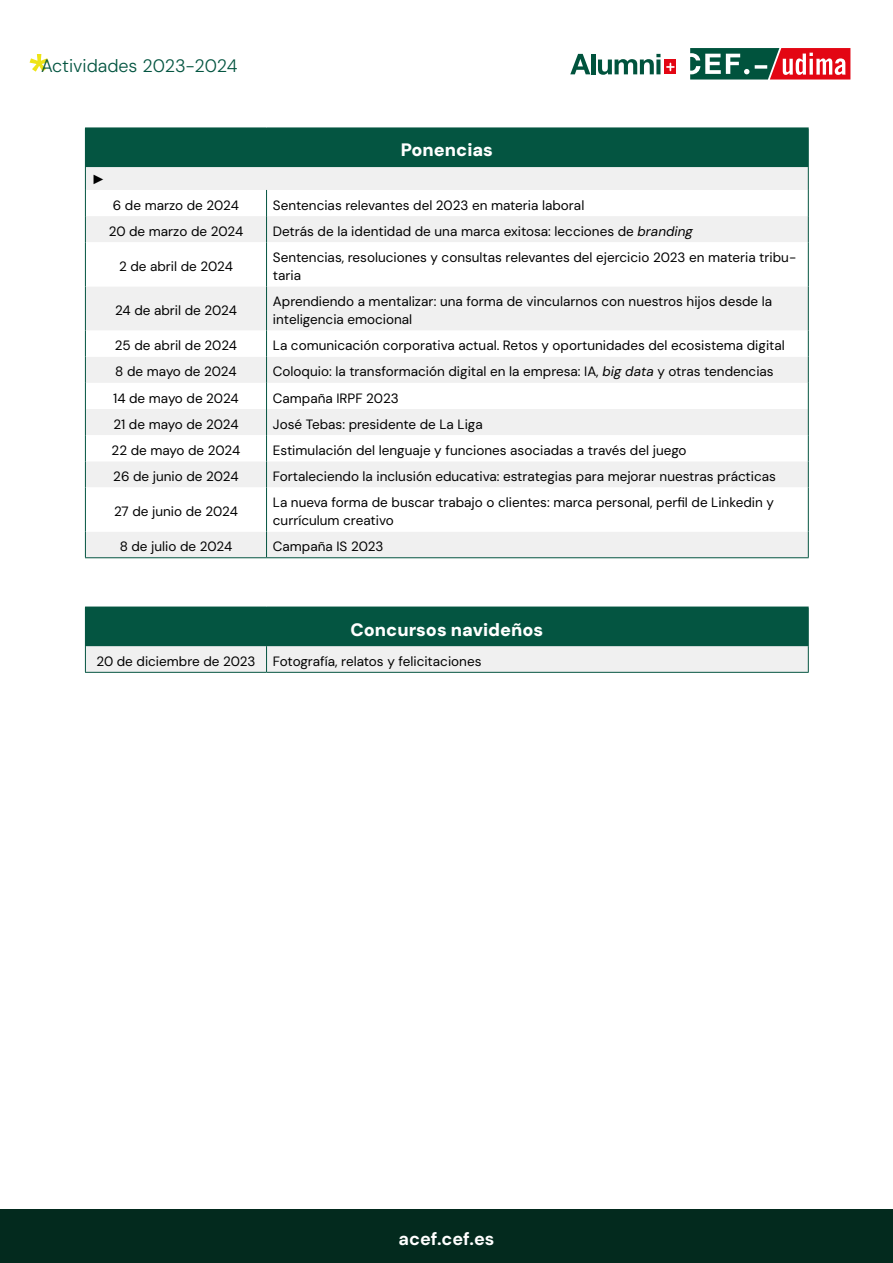
<style>
.page{position:relative;width:893px;height:1263px;background:#fff}
.page>*{position:absolute;margin:0;border:0;box-sizing:border-box;transform-origin:0 0}
.t1{font:900 18px "DM Sans";color:#fff}
.t2{font:300 18px "DM Sans";color:#045541}
.t3{font:700 18px "DM Sans";color:#fff}
.texto_tabla{font:13.5px/18px "DM Sans";color:#000}
.texto_tabla-2{font:700 13.5px "Century Gothic";color:#000}
.s1{font-style:italic}
</style>
<div class="page">
<svg style="left:29px;top:54px;width:20px;height:18px"></svg>
<div style="left:0;top:1210px;width:893px;height:53px;background:#032a1e"></div>
<svg style="left:570px;top:54px;width:20px;height:20px"></svg>
<hr style="left:591px;top:54px;width:4px;height:20px;background:#00533d">
<svg style="left:598px;top:54px;width:62px;height:21px"></svg>
<svg style="left:690px;top:48px;width:160px;height:32px"></svg>
<svg style="left:665px;top:60px;width:11px;height:14px"></svg>
<svg style="left:667px;top:63px;width:7px;height:7px"></svg>
<div style="left:85px;top:128px;width:723px;height:39px;background:#045541"></div>
<div style="left:86px;top:167px;width:722px;height:390px;background:#f0f0f0"></div>
<svg style="left:86px;top:190px;width:722px;height:342px"></svg>
<hr style="left:808px;top:128px;width:1px;height:39px;background:#045541">
<svg style="left:85px;top:167px;width:1px;height:75px"></svg>
<svg style="left:266px;top:190px;width:1px;height:52px"></svg>
<svg style="left:808px;top:167px;width:1px;height:75px"></svg>
<hr style="left:85px;top:242px;width:1px;height:44px;background:#045541">
<hr style="left:266px;top:242px;width:1px;height:44px;background:#045541">
<hr style="left:808px;top:242px;width:1px;height:44px;background:#045541">
<hr style="left:85px;top:286px;width:1px;height:45px;background:#045541">
<hr style="left:266px;top:286px;width:1px;height:45px;background:#045541">
<hr style="left:808px;top:286px;width:1px;height:45px;background:#045541">
<svg style="left:85px;top:331px;width:1px;height:156px"></svg>
<svg style="left:266px;top:331px;width:1px;height:156px"></svg>
<svg style="left:808px;top:331px;width:1px;height:156px"></svg>
<hr style="left:85px;top:487px;width:1px;height:45px;background:#045541">
<hr style="left:266px;top:487px;width:1px;height:45px;background:#045541">
<hr style="left:808px;top:487px;width:1px;height:45px;background:#045541">
<svg style="left:85px;top:532px;width:1px;height:25px"></svg>
<svg style="left:266px;top:532px;width:1px;height:25px"></svg>
<svg style="left:808px;top:532px;width:1px;height:25px"></svg>
<hr style="left:85px;top:557px;width:182px;height:1px;background:#045541">
<hr style="left:267px;top:557px;width:542px;height:1px;background:#045541">
<div style="left:85px;top:607px;width:723px;height:39px;background:#045541"></div>
<hr style="left:808px;top:607px;width:1px;height:39px;background:#045541">
<svg style="left:85px;top:646px;width:724px;height:26px"></svg>
<hr style="left:85px;top:672px;width:182px;height:1px;background:#045541">
<hr style="left:267px;top:672px;width:542px;height:1px;background:#045541">
<h1 class="t2" style="left:41px;top:55px;width:198px">Actividades 2023-2024</h1>
<p class="texto_tabla-2" style="left:92px;top:168px;width:15px">►</p>
<p class="t1" style="left:401px;top:139px;width:94px">Ponencias</p>
<p class="texto_tabla" style="left:113px;top:196px;width:128px">6 de marzo de 2024</p>
<p class="texto_tabla" style="left:273px;top:196px;width:313px">Sentencias relevantes del 2023 en materia laboral</p>
<p class="texto_tabla" style="left:109px;top:222px;width:136px">20 de marzo de 2024</p>
<p class="texto_tabla" style="left:273px;top:222px;width:421px">Detrás de la identidad de una marca exitosa: lecciones de <span class="s1">branding</span></p>
<p class="texto_tabla" style="left:119px;top:257px;width:115px">2 de abril de 2024</p>
<p class="texto_tabla" style="left:273px;top:248px;width:525px">Sentencias, resoluciones y consultas relevantes del ejercicio 2023 en materia tribu&shy;taria</p>
<p class="texto_tabla" style="left:115px;top:301px;width:123px">24 de abril de 2024</p>
<p class="texto_tabla" style="left:273px;top:292px;width:501px">Aprendiendo a mentalizar: una forma de vincularnos con nuestros hijos desde la inteligencia emocional</p>
<p class="texto_tabla" style="left:115px;top:337px;width:124px">25 de abril de 2024</p>
<p class="texto_tabla" style="left:273px;top:337px;width:513px">La comunicación corporativa actual. Retos y oportunidades del ecosistema digital</p>
<p class="texto_tabla" style="left:115px;top:363px;width:123px">8 de mayo de 2024</p>
<p class="texto_tabla" style="left:273px;top:363px;width:502px">Coloquio: la transformación digital en la empresa: IA, <span class="s1">big data</span> y otras tendencias</p>
<p class="texto_tabla" style="left:113px;top:389px;width:127px">14 de mayo de 2024</p>
<p class="texto_tabla" style="left:273px;top:389px;width:127px">Campaña IRPF 2023</p>
<p class="texto_tabla" style="left:113px;top:415px;width:127px">21 de mayo de 2024</p>
<p class="texto_tabla" style="left:273px;top:415px;width:211px">José Tebas: presidente de La Liga</p>
<p class="texto_tabla" style="left:112px;top:441px;width:130px">22 de mayo de 2024</p>
<p class="texto_tabla" style="left:273px;top:441px;width:415px">Estimulación del lenguaje y funciones asociadas a través del juego</p>
<p class="texto_tabla" style="left:113px;top:467px;width:127px">26 de junio de 2024</p>
<p class="texto_tabla" style="left:273px;top:467px;width:504px">Fortaleciendo la inclusión educativa: estrategias para mejorar nuestras prácticas</p>
<p class="texto_tabla" style="left:114px;top:502px;width:125px">27 de junio de 2024</p>
<p class="texto_tabla" style="left:273px;top:493px;width:502px">La nueva forma de buscar trabajo o clientes: marca personal, perfil de Linkedin y currículum creativo</p>
<p class="texto_tabla" style="left:120px;top:538px;width:114px">8 de julio de 2024</p>
<p class="texto_tabla" style="left:273px;top:538px;width:112px">Campaña IS 2023</p>
<p class="t1" style="left:350px;top:618px;width:194px">Concursos navideños</p>
<p class="texto_tabla" style="left:96px;top:652px;width:161px">20 de diciembre de 2023</p>
<p class="texto_tabla" style="left:273px;top:652px;width:210px">Fotografía, relatos y felicitaciones</p>
<h1 class="t3" style="left:399px;top:1228px;width:97px">acef.cef.es</h1>
</div>
